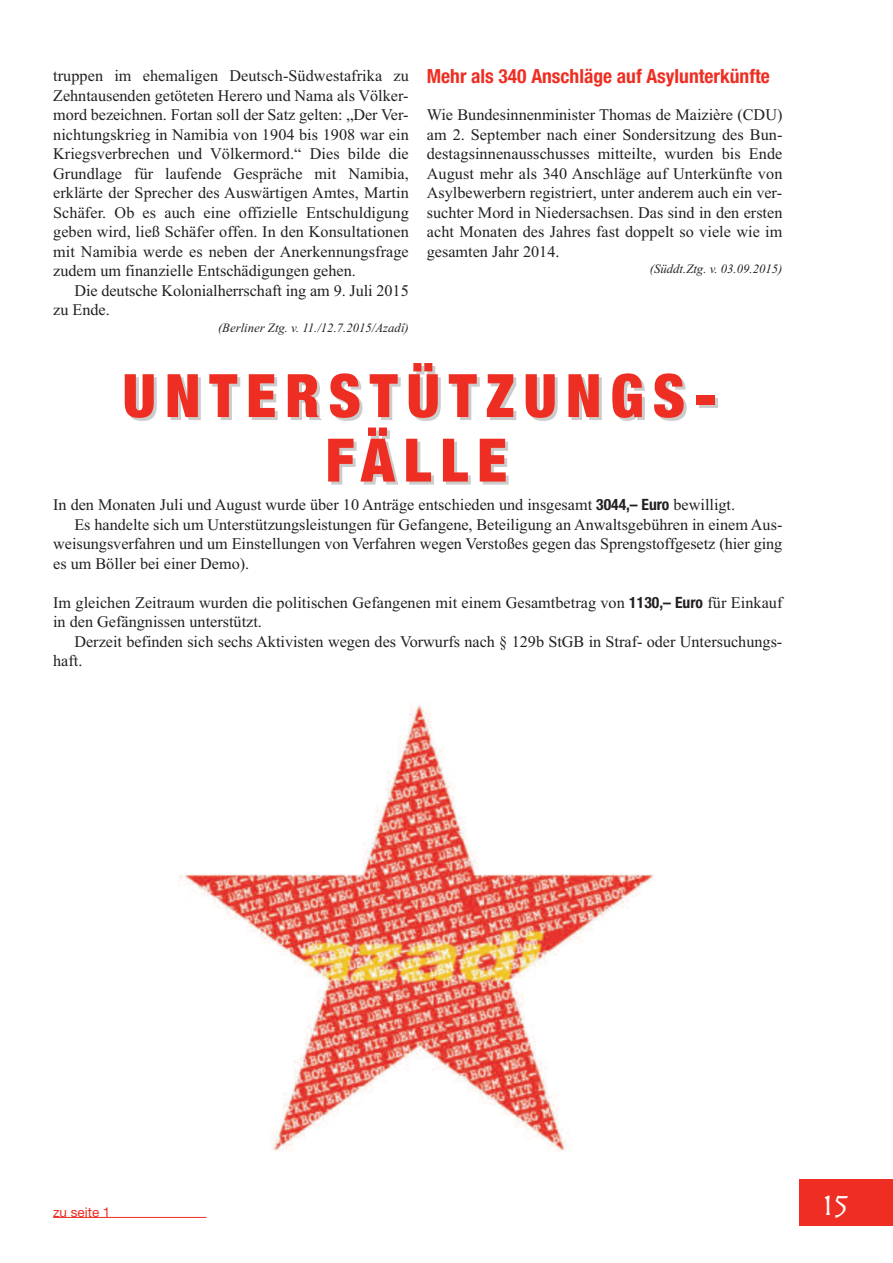
<style>
.page{position:relative;width:893px;height:1263px;background:#fff}
.page>*{position:absolute;margin:0;border:0;box-sizing:border-box;transform-origin:0 0}
.t1{font:900 condensed 60px/64.5px "Helvetica Neue LT Std";letter-spacing:.15em;color:#ee2e22;text-align:center}
.t2{font:33px "Herculanum";color:#fff}
.t3{font:700 condensed 19.5px "Helvetica Neue LT Pro";color:#ee2e22}
.t4{font:16.2px/19.5px "Times New Roman";color:#231f20}
.t5{font:13.5px "Helvetica Neue";color:#ee2e22}
.t6{font:italic 12.75px "Times New Roman";color:#231f20}
.s1{font-family:"Helvetica Neue LT Pro";font-weight:700;font-stretch:condensed;font-size:15.6px}
</style>
<div class="page">
<div style="left:799px;top:1179px;width:94px;height:46px;background:#ee2e22"></div>
<hr style="left:53px;top:1217px;width:153px;height:1px;background:#ee2e22">
<img style="left:178px;top:705px;width:476px;height:446px">
<p class="t4" style="left:53px;top:66px;width:357px;text-align:justify">truppen im ehemaligen Deutsch-Südwestafrika zu Zehntausenden getöteten Herero und Nama als Völker&shy;mord bezeichnen. Fortan soll der Satz gelten: „Der Ver&shy;nichtungskrieg in Namibia von 1904 bis 1908 war ein Kriegsverbrechen und Völkermord.“ Dies bilde die Grundlage für laufende Gespräche mit Namibia, erklärte der Sprecher des Auswärtigen Amtes, Martin Schäfer. Ob es auch eine offizielle Entschuldigung geben wird, ließ Schäfer offen. In den Konsultationen mit Namibia werde es neben der Anerkennungsfrage zudem um finanzielle Entschädigungen gehen.</p>
<p class="t4" style="left:53px;top:280px;width:357px;text-indent:21px">Die deutsche Kolonialherrschaft ing am 9. Juli 2015 zu Ende.</p>
<p class="t6" style="left:218px;top:320px;width:192px">(Berliner Ztg. v. 11./12.7.2015/Azadî)</p>
<p class="t3" style="left:427px;top:69px;width:345px">Mehr als 340 Anschläge auf Asylunterkünfte</p>
<p class="t4" style="left:427px;top:105px;width:357px;text-align:justify">Wie Bundesinnenminister Thomas de Maizière (CDU) am 2. September nach einer Sondersitzung des Bun&shy;destagsinnenausschusses mitteilte, wurden bis Ende August mehr als 340 Anschläge auf Unterkünfte von Asylbewerbern registriert, unter anderem auch ein ver&shy;suchter Mord in Niedersachsen. Das sind in den ersten acht Monaten des Jahres fast doppelt so viele wie im gesamten Jahr 2014.</p>
<p class="t6" style="left:650px;top:261px;width:134px">(Süddt.Ztg. v. 03.09.2015)</p>
<h1 class="t1" style="left:123px;top:369px;width:595px">UNTERSTÜTZUNGS-<br>FÄLLE</h1>
<p class="t4" style="left:53px;top:495px;width:683px">In den Monaten Juli und August wurde über 10 Anträge entschieden und insgesamt <span class="s1">3044,– Euro</span> bewilligt.</p>
<p class="t4" style="left:74px;top:514px;width:709px">Es handelte sich um Unterstützungsleistungen für Gefangene, Beteiligung an Anwaltsgebühren in einem Aus-</p>
<p class="t4" style="left:53px;top:534px;width:731px">weisungsverfahren und um Einstellungen von Verfahren wegen Verstoßes gegen das Sprengstoffgesetz (hier ging</p>
<p class="t4" style="left:53px;top:553px;width:198px">es um Böller bei einer Demo).</p>
<p class="t4" style="left:53px;top:592px;width:731px">Im gleichen Zeitraum wurden die politischen Gefangenen mit einem Gesamtbetrag von <span class="s1">1130,– Euro</span> für Einkauf in den Gefängnissen unterstützt.</p>
<p class="t4" style="left:53px;top:631px;width:730px;text-indent:21px">Derzeit befinden sich sechs Aktivisten wegen des Vorwurfs nach § 129b StGB in Straf- oder Untersuchungs&shy;haft.</p>
<p class="t5" style="left:53px;top:1200px;width:59px">zu seite 1</p>
<h2 class="t2" style="left:822px;top:1183px;width:28px">15</h2>
</div>
